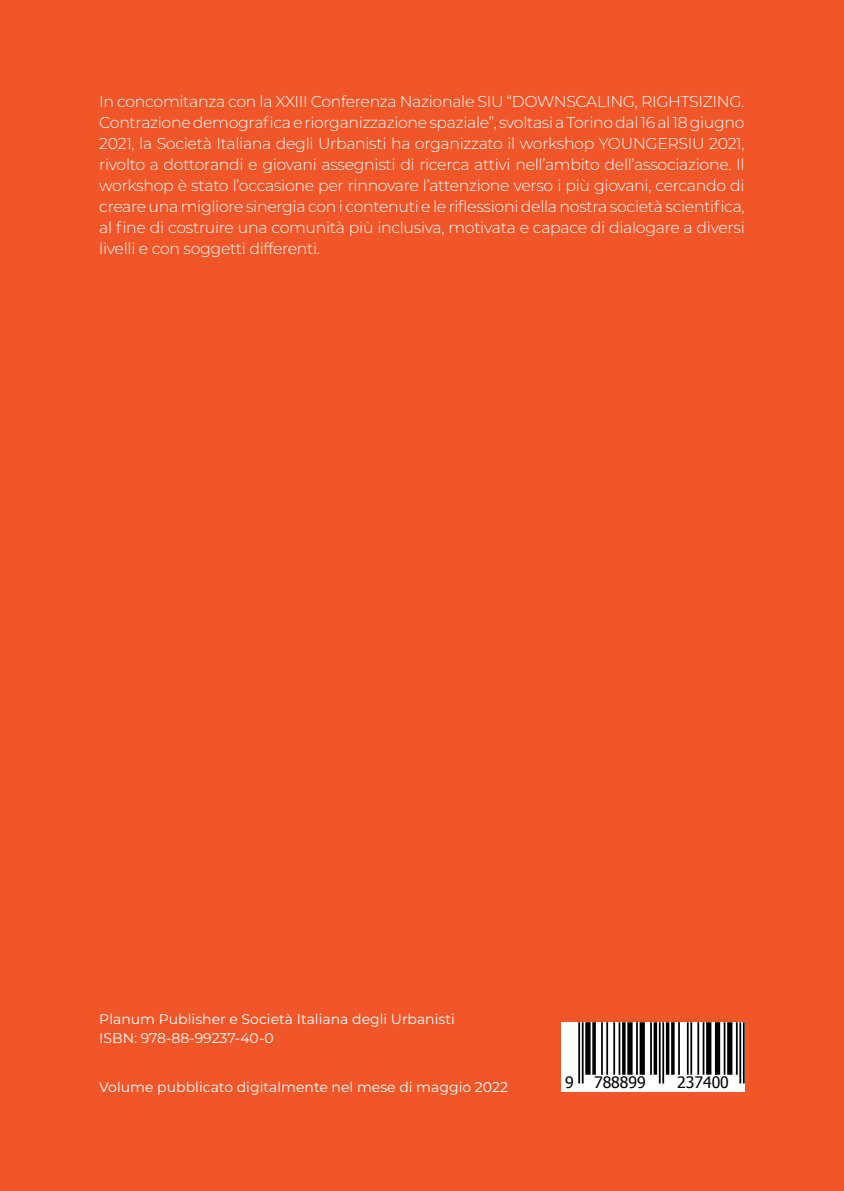
<style>
.page{position:relative;width:844px;height:1191px;background:#fff}
.page>*{position:absolute;margin:0;border:0;box-sizing:border-box;transform-origin:0 0}
.t1{font:300 15.75px/21px "Montserrat";letter-spacing:-.02em;color:#fff;text-align:justify}
.t2{font:15.75px "Tahoma";color:#000}
.t3{font:14px/19.2px "Montserrat";color:#fff}
</style>
<div class="page">
<div style="left:0;top:0;width:843px;height:1191px;background:#f15629"></div>
<svg style="left:561px;top:1022px;width:183px;height:69px;background:#e6e6e6"></svg>
<hr style="left:578px;top:1022px;width:2px;height:61px;background:#000">
<hr style="left:581px;top:1022px;width:2px;height:61px;background:#000">
<div style="left:585px;top:1022px;width:5px;height:52px;background:#000"></div>
<hr style="left:592px;top:1022px;width:3px;height:52px;background:#000">
<hr style="left:601px;top:1022px;width:1px;height:52px;background:#000">
<hr style="left:606px;top:1022px;width:2px;height:52px;background:#000">
<hr style="left:613px;top:1022px;width:2px;height:52px;background:#000">
<hr style="left:618px;top:1022px;width:2px;height:52px;background:#000">
<hr style="left:622px;top:1022px;width:3px;height:52px;background:#000">
<div style="left:627px;top:1022px;width:5px;height:52px;background:#000"></div>
<hr style="left:636px;top:1022px;width:1px;height:52px;background:#000">
<div style="left:639px;top:1022px;width:5px;height:52px;background:#000"></div>
<hr style="left:650px;top:1022px;width:1px;height:52px;background:#000">
<svg style="left:653px;top:1022px;width:4px;height:52px"></svg>
<hr style="left:658px;top:1022px;width:2px;height:61px;background:#000">
<hr style="left:662px;top:1022px;width:2px;height:61px;background:#000">
<svg style="left:665px;top:1022px;width:4px;height:52px"></svg>
<hr style="left:671px;top:1022px;width:3px;height:52px;background:#000">
<hr style="left:678px;top:1022px;width:1px;height:52px;background:#000">
<hr style="left:686px;top:1022px;width:2px;height:52px;background:#000">
<hr style="left:690px;top:1022px;width:2px;height:52px;background:#000">
<hr style="left:697px;top:1022px;width:2px;height:52px;background:#000">
<hr style="left:702px;top:1022px;width:2px;height:52px;background:#000">
<div style="left:706px;top:1022px;width:5px;height:52px;background:#000"></div>
<div style="left:714px;top:1022px;width:6px;height:52px;background:#000"></div>
<hr style="left:723px;top:1022px;width:2px;height:52px;background:#000">
<div style="left:727px;top:1022px;width:5px;height:52px;background:#000"></div>
<hr style="left:735px;top:1022px;width:2px;height:52px;background:#000">
<hr style="left:739px;top:1022px;width:2px;height:61px;background:#000">
<hr style="left:742px;top:1022px;width:2px;height:61px;background:#000">
<p class="t1" style="left:99px;top:90px;width:646px">In concomitanza con la XXIII Conferenza Nazionale SIU “DOWNSCALING, RIGHTSIZING.<br>Contrazione demografica e riorganizzazione spaziale”, svoltasi a Torino dal 16 al 18 giugno 2021, la Società Italiana degli Urbanisti ha organizzato il workshop YOUNGERSIU 2021, rivolto a dottorandi e giovani assegnisti di ricerca attivi nell’ambito dell’associazione. Il workshop è stato l’occasione per rinnovare l’attenzione verso i più giovani, cercando di creare una migliore sinergia con i contenuti e le riflessioni della nostra società scientifica, al fine di costruire una comunità più inclusiva, motivata e capace di dialogare a diversi livelli e con soggetti differenti.</p>
<p class="t3" style="left:99px;top:1009px;width:357px">Planum Publisher e Società Italiana degli Urbanisti<br>ISBN: 978-88-99237-40-0</p>
<p class="t3" style="left:99px;top:1076px;width:410px">Volume pubblicato digitalmente nel mese di maggio 2022</p>
<p class="t2" style="left:565px;top:1072px;width:10px">9</p>
<p class="t2" style="left:594px;top:1072px;width:53px">788899</p>
<p class="t2" style="left:677px;top:1072px;width:53px">237400</p>
</div>
